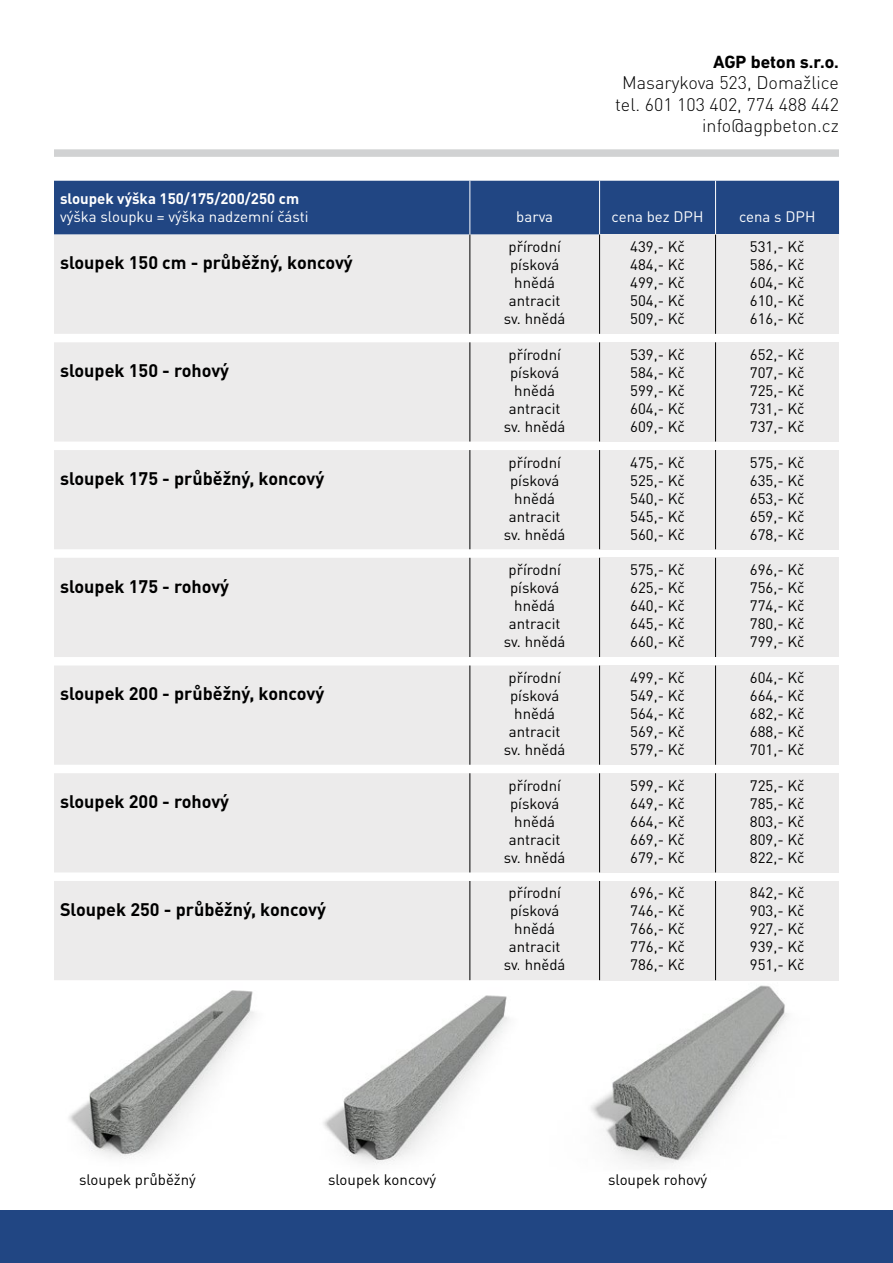
<style>
.page{position:relative;width:893px;height:1263px;background:#fff}
.page>*{position:absolute;margin:0;border:0;box-sizing:border-box;transform-origin:0 0}
.t1{font:700 18px "DIN Pro";color:#000}
.t2{font:300 18px/21.6px "DIN Pro";color:#000;text-align:right}
.t3{font:700 18px "DIN Next LT Pro";color:#000}
.t4{font:15px/18px "DIN Pro";color:#000;text-align:justify}
.t5{font:15px "DIN Pro";color:#fff}
.t6{font:700 15px "DIN Pro";color:#fff}
</style>
<div class="page">
<div style="left:0;top:1211px;width:893px;height:52px;background:#214683"></div>
<div style="left:54px;top:181px;width:785px;height:54px;background:#214683"></div>
<div style="left:54px;top:235px;width:545px;height:99px;background:#ecebeb"></div>
<div style="left:600px;top:235px;width:116px;height:99px;background:#ecebeb"></div>
<div style="left:716px;top:235px;width:123px;height:99px;background:#ecebeb"></div>
<hr style="left:469px;top:181px;width:1px;height:54px;background:#fff">
<hr style="left:599px;top:181px;width:1px;height:54px;background:#fff">
<hr style="left:715px;top:181px;width:1px;height:54px;background:#fff">
<hr style="left:469px;top:235px;width:1px;height:99px;background:#000">
<hr style="left:599px;top:235px;width:1px;height:99px;background:#000">
<hr style="left:715px;top:235px;width:1px;height:99px;background:#000">
<div style="left:54px;top:342px;width:545px;height:99px;background:#ecebeb"></div>
<div style="left:600px;top:342px;width:116px;height:99px;background:#ecebeb"></div>
<div style="left:716px;top:342px;width:123px;height:99px;background:#ecebeb"></div>
<hr style="left:469px;top:342px;width:1px;height:99px;background:#000">
<hr style="left:599px;top:342px;width:1px;height:99px;background:#000">
<hr style="left:715px;top:342px;width:1px;height:99px;background:#000">
<div style="left:54px;top:450px;width:545px;height:99px;background:#ecebeb"></div>
<div style="left:600px;top:450px;width:116px;height:99px;background:#ecebeb"></div>
<div style="left:716px;top:450px;width:123px;height:99px;background:#ecebeb"></div>
<hr style="left:469px;top:450px;width:1px;height:99px;background:#000">
<hr style="left:599px;top:450px;width:1px;height:99px;background:#000">
<hr style="left:715px;top:450px;width:1px;height:99px;background:#000">
<div style="left:54px;top:558px;width:545px;height:99px;background:#ecebeb"></div>
<div style="left:600px;top:558px;width:116px;height:99px;background:#ecebeb"></div>
<div style="left:716px;top:558px;width:123px;height:99px;background:#ecebeb"></div>
<hr style="left:469px;top:558px;width:1px;height:99px;background:#000">
<hr style="left:599px;top:558px;width:1px;height:99px;background:#000">
<hr style="left:715px;top:558px;width:1px;height:99px;background:#000">
<div style="left:54px;top:665px;width:545px;height:100px;background:#ecebeb"></div>
<div style="left:600px;top:665px;width:116px;height:100px;background:#ecebeb"></div>
<div style="left:716px;top:665px;width:123px;height:100px;background:#ecebeb"></div>
<hr style="left:469px;top:665px;width:1px;height:100px;background:#000">
<hr style="left:599px;top:665px;width:1px;height:100px;background:#000">
<hr style="left:715px;top:665px;width:1px;height:100px;background:#000">
<div style="left:54px;top:773px;width:545px;height:99px;background:#ecebeb"></div>
<div style="left:600px;top:773px;width:116px;height:99px;background:#ecebeb"></div>
<div style="left:716px;top:773px;width:123px;height:99px;background:#ecebeb"></div>
<hr style="left:469px;top:773px;width:1px;height:99px;background:#000">
<hr style="left:599px;top:773px;width:1px;height:99px;background:#000">
<hr style="left:715px;top:773px;width:1px;height:99px;background:#000">
<div style="left:54px;top:881px;width:545px;height:77px;background:#ecebeb"></div>
<div style="left:600px;top:881px;width:116px;height:99px;background:#ecebeb"></div>
<div style="left:716px;top:881px;width:123px;height:99px;background:#ecebeb"></div>
<hr style="left:469px;top:881px;width:1px;height:99px;background:#000">
<hr style="left:599px;top:881px;width:1px;height:99px;background:#000">
<hr style="left:715px;top:881px;width:1px;height:99px;background:#000">
<div style="left:54px;top:149px;width:785px;height:8px;background:#d1d2d3"></div>
<img style="left:333px;top:958px;width:186px;height:207px">
<img style="left:54px;top:952px;width:279px;height:206px">
<img style="left:519px;top:952px;width:320px;height:215px">
<p class="t3" style="left:713px;top:51px;width:127px">AGP beton s.r.o.</p>
<p class="t2" style="left:615px;top:70px;width:225px">Masarykova 523, Domažlice tel. 601 103 402, 774 488 442 info@agpbeton.cz</p>
<p class="t6" style="left:60px;top:189px;width:241px">sloupek výška 150/175/200/250 cm</p>
<p class="t5" style="left:60px;top:207px;width:250px">výška sloupku = výška nadzemní části</p>
<p class="t5" style="left:516px;top:207px;width:38px">barva</p>
<p class="t5" style="left:612px;top:207px;width:93px">cena bez DPH</p>
<p class="t5" style="left:739px;top:207px;width:78px">cena s DPH</p>
<p class="t1" style="left:60px;top:251px;width:294px">sloupek 150 cm - průběžný, koncový</p>
<p class="t4" style="left:504px;top:237px;width:63px;text-align:center">přírodní písková hnědá antracit sv. hnědá</p>
<p class="t4" style="left:630px;top:237px;width:56px">439,- Kč 484,- Kč 499,- Kč 504,- Kč 509,- Kč</p>
<p class="t4" style="left:750px;top:237px;width:56px">531,- Kč 586,- Kč 604,- Kč 610,- Kč 616,- Kč</p>
<p class="t1" style="left:60px;top:358px;width:171px">sloupek 150 - rohový</p>
<p class="t1" style="left:60px;top:466px;width:266px">sloupek 175 - průběžný, koncový</p>
<p class="t1" style="left:60px;top:574px;width:171px">sloupek 175 - rohový</p>
<p class="t1" style="left:60px;top:681px;width:266px">sloupek 200 - průběžný, koncový</p>
<p class="t1" style="left:60px;top:789px;width:171px">sloupek 200 - rohový</p>
<p class="t1" style="left:60px;top:897px;width:267px">Sloupek 250 - průběžný, koncový</p>
<p class="t4" style="left:504px;top:345px;width:63px;text-align:center">přírodní písková hnědá antracit sv. hnědá</p>
<p class="t4" style="left:630px;top:345px;width:56px">539,- Kč 584,- Kč 599,- Kč 604,- Kč 609,- Kč</p>
<p class="t4" style="left:750px;top:345px;width:56px">652,- Kč 707,- Kč 725,- Kč 731,- Kč 737,- Kč</p>
<p class="t4" style="left:504px;top:452px;width:63px;text-align:center">přírodní písková hnědá antracit sv. hnědá</p>
<p class="t4" style="left:630px;top:452px;width:56px">475,- Kč 525,- Kč 540,- Kč 545,- Kč 560,- Kč</p>
<p class="t4" style="left:750px;top:452px;width:56px">575,- Kč 635,- Kč 653,- Kč 659,- Kč 678,- Kč</p>
<p class="t4" style="left:504px;top:560px;width:63px;text-align:center">přírodní písková hnědá antracit sv. hnědá</p>
<p class="t4" style="left:630px;top:560px;width:56px">575,- Kč 625,- Kč 640,- Kč 645,- Kč 660,- Kč</p>
<p class="t4" style="left:750px;top:560px;width:56px">696,- Kč 756,- Kč 774,- Kč 780,- Kč 799,- Kč</p>
<p class="t4" style="left:504px;top:668px;width:63px;text-align:center">přírodní písková hnědá antracit sv. hnědá</p>
<p class="t4" style="left:630px;top:668px;width:56px">499,- Kč 549,- Kč 564,- Kč 569,- Kč 579,- Kč</p>
<p class="t4" style="left:750px;top:668px;width:56px">604,- Kč 664,- Kč 682,- Kč 688,- Kč 701,- Kč</p>
<p class="t4" style="left:504px;top:776px;width:63px;text-align:center">přírodní písková hnědá antracit sv. hnědá</p>
<p class="t4" style="left:630px;top:776px;width:56px">599,- Kč 649,- Kč 664,- Kč 669,- Kč 679,- Kč</p>
<p class="t4" style="left:750px;top:776px;width:56px">725,- Kč 785,- Kč 803,- Kč 809,- Kč 822,- Kč</p>
<p class="t4" style="left:504px;top:883px;width:63px;text-align:center">přírodní písková hnědá antracit sv. hnědá</p>
<p class="t4" style="left:630px;top:883px;width:56px">696,- Kč 746,- Kč 766,- Kč 776,- Kč 786,- Kč</p>
<p class="t4" style="left:750px;top:883px;width:56px">842,- Kč 903,- Kč 927,- Kč 939,- Kč 951,- Kč</p>
<p class="t4" style="left:79px;top:1170px;width:118px">sloupek průběžný</p>
<p class="t4" style="left:328px;top:1170px;width:110px">sloupek koncový</p>
<p class="t4" style="left:608px;top:1170px;width:101px">sloupek rohový</p>
</div>
